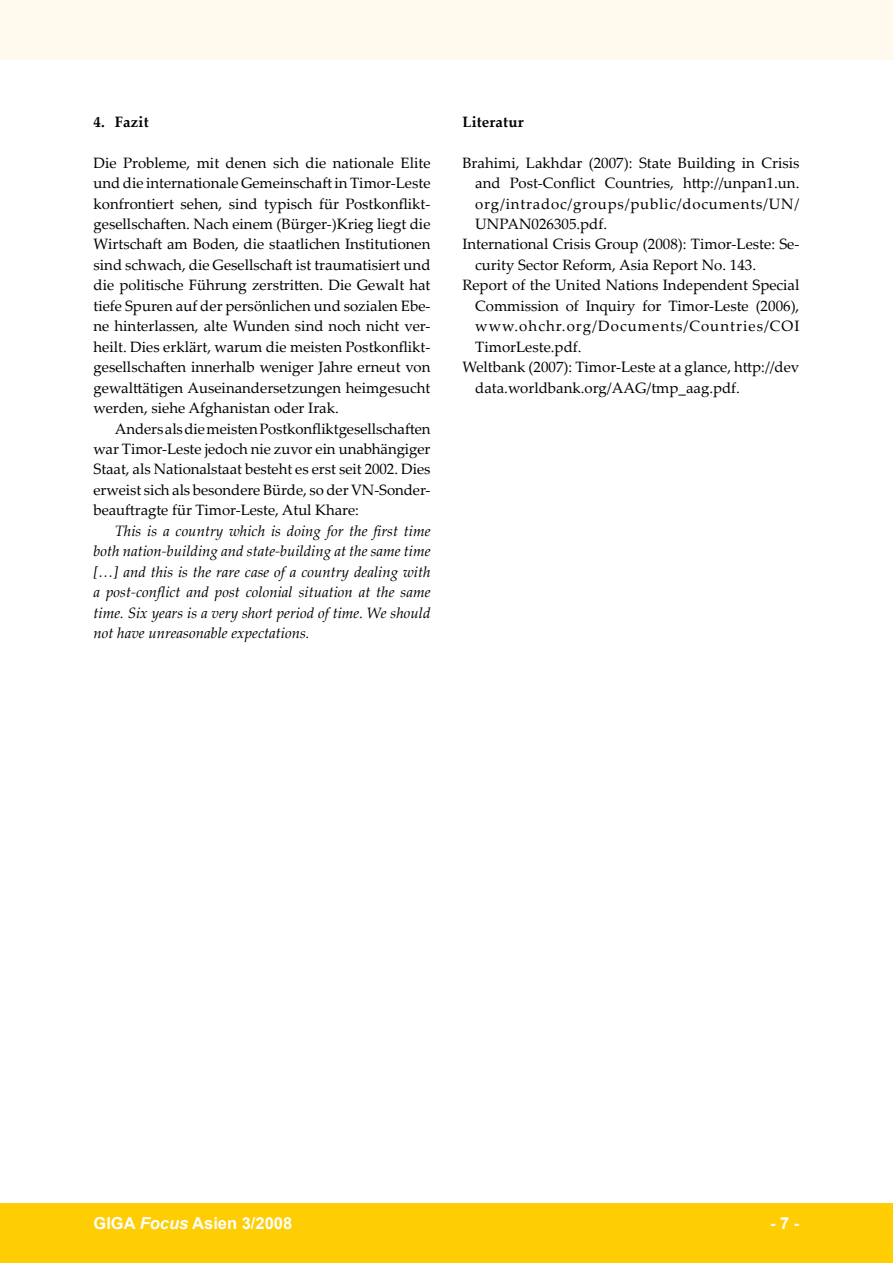
<style>
.page{position:relative;width:893px;height:1263px;background:#fff}
.page>*{position:absolute;margin:0;border:0;box-sizing:border-box;transform-origin:0 0}
.t1{font:700 16.5px "Arial";color:#fff}
.t2{font:15px/20.4px "Palatino Linotype";color:#000;text-align:justify}
.t3{font:italic 15px/20.4px "Palatino Linotype";color:#000;text-align:justify}
.t4{font:15px "Palatino Linotype";letter-spacing:.055em;color:#000}
.t5{font:15px "Palatino Linotype";letter-spacing:.07em;color:#000}
.t6{font:700 15px "Palatino Linotype";letter-spacing:.01em;color:#000}
.s1{font-style:italic}
</style>
<div class="page">
<div style="left:0;top:1203px;width:893px;height:60px;background:#fecd04"></div>
<div style="left:0;top:0;width:893px;height:60px;background:#fffaed"></div>
<p class="t6" style="left:94px;top:111px;width:57px">4. Fazit</p>
<p class="t2" style="left:94px;top:152px;width:338px">Die Probleme, mit denen sich die nationale Elite und die internationale Gemeinschaft in Timor-Leste konfrontiert sehen, sind typisch für Postkonflikt&shy;gesellschaften. Nach einem (Bürger-)Krieg liegt die Wirtschaft am Boden, die staatlichen Institutionen sind schwach, die Gesellschaft ist traumatisiert und die politische Führung zerstritten. Die Gewalt hat tiefe Spuren auf der persönlichen und sozialen Ebe&shy;ne hinterlassen, alte Wunden sind noch nicht ver&shy;heilt. Dies erklärt, warum die meisten Postkonflikt&shy;gesellschaften innerhalb weniger Jahre erneut von gewalttätigen Auseinandersetzungen heimgesucht werden, siehe Afghanistan oder Irak.</p>
<p class="t2" style="left:94px;top:418px;width:339px;text-indent:21px">Anders als die meisten Postkonfliktgesellschaften war Timor-Leste jedoch nie zuvor ein unabhängiger Staat, als Nationalstaat besteht es erst seit 2002. Dies erweist sich als besondere Bürde, so der VN-Sonder&shy;beauftragte für Timor-Leste, Atul Khare:</p>
<p class="t3" style="left:94px;top:520px;width:338px;text-indent:21px">This is a country which is doing for the first time both nation-building and state-building at the same time […] and this is the rare case of a country dealing with a post-conflict and post colonial situation at the same time. Six years is a very short period of time. We should not have unreasonable expectations.</p>
<p class="t6" style="left:462px;top:111px;width:63px">Literatur</p>
<p class="t2" style="left:462px;top:152px;width:338px">Brahimi, Lakhdar (2007): State Building in Crisis</p>
<p class="t2" style="left:475px;top:172px;width:326px">and Post-Conflict Countries, http://unpan1.un.</p>
<p class="t4" style="left:475px;top:193px;width:326px">org/intradoc/groups/public/documents/UN/</p>
<p class="t2" style="left:475px;top:213px;width:133px">UNPAN026305.pdf.</p>
<p class="t2" style="left:462px;top:234px;width:338px">International Crisis Group (2008): Timor-Leste: Se-</p>
<p class="t2" style="left:475px;top:254px;width:282px">curity Sector Reform, Asia Report No. 143.</p>
<p class="t2" style="left:462px;top:274px;width:338px">Report of the United Nations Independent Special</p>
<p class="t2" style="left:475px;top:295px;width:326px">Commission of Inquiry for Timor-Leste (2006),</p>
<p class="t5" style="left:475px;top:316px;width:326px">www.ohchr.org/Documents/Countries/COI</p>
<p class="t2" style="left:475px;top:336px;width:108px">TimorLeste.pdf.</p>
<p class="t2" style="left:462px;top:356px;width:338px">Weltbank (2007): Timor-Leste at a glance, http://dev</p>
<p class="t2" style="left:475px;top:377px;width:266px">data.worldbank.org/AAG/tmp_aag.pdf.</p>
<p class="t1" style="left:94px;top:1212px;width:200px">GIGA <span class="s1">Focus</span> Asien 3/2008</p>
<p class="t1" style="left:770px;top:1212px;width:31px">- -</p>
</div>
